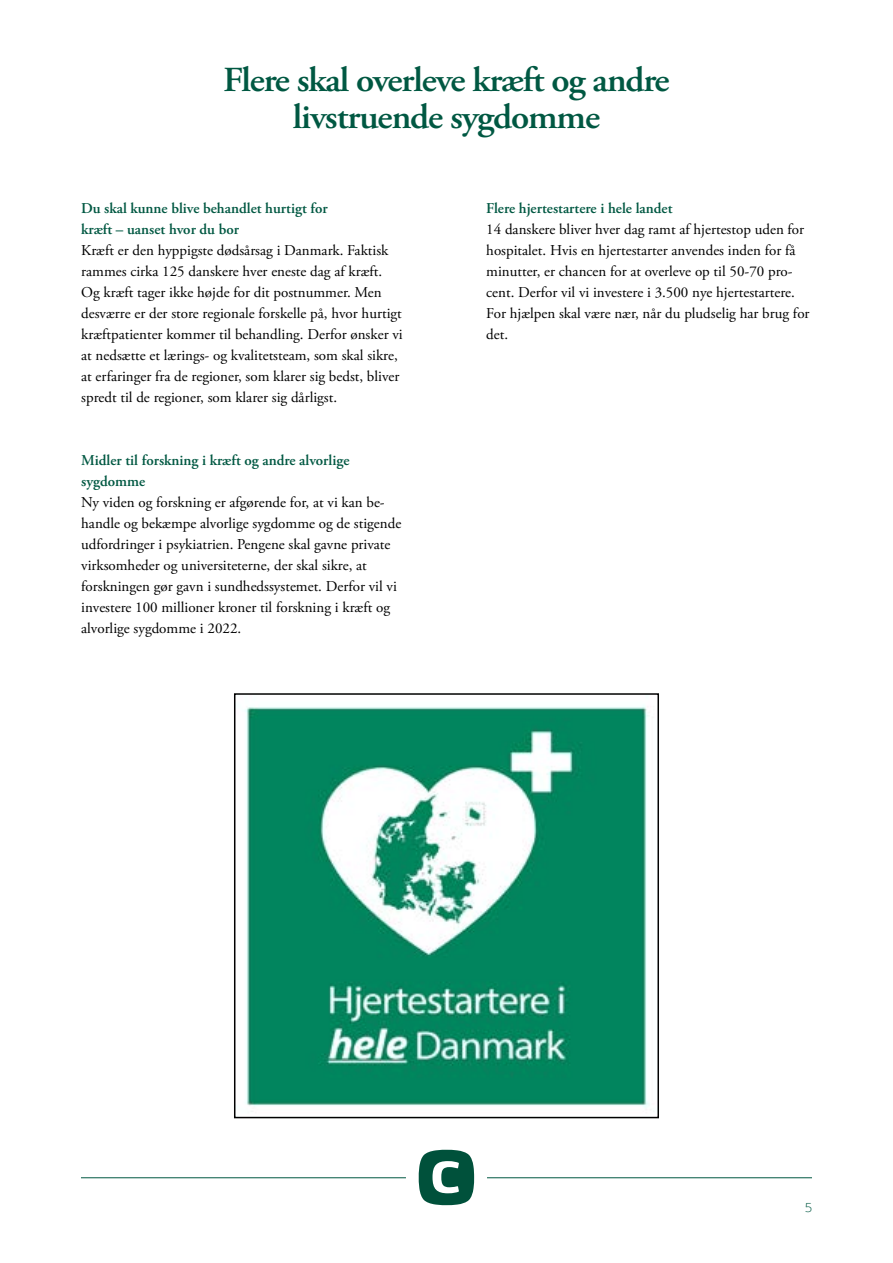
<style>
.page{position:relative;width:893px;height:1263px;background:#fff}
.page>*{position:absolute;margin:0;border:0;box-sizing:border-box;transform-origin:0 0}
.t1{font:600 35.1px/37px "Adobe Garamond Pro";letter-spacing:-.03em;color:#005842;text-align:center;scale:1.05 1}
.t2{font:15px/21px "Adobe Garamond Pro";color:#000}
.t3{font:600 15px/21px "Adobe Garamond Pro";color:#005842}
.t4{font:300 12.6px "Open Sans";color:#005842;scale:1.05 1}
</style>
<div class="page">
<hr style="left:487px;top:1177px;width:325px;height:1px;background:#005842">
<hr style="left:81px;top:1177px;width:325px;height:1px;background:#005842">
<svg style="left:419px;top:1150px;width:55px;height:55px"></svg>
<img style="left:245px;top:705px;width:405px;height:403px">
<div style="left:234px;top:693px;width:425px;height:425px;border:2px solid #000"></div>
<h1 class="t1" style="left:223px;top:61px;width:427px">Flere skal overleve kræft og andre livstruende sygdomme</h1>
<p class="t3" style="left:81px;top:198px;width:248px">Du skal kunne blive behandlet hurtigt for kræft – uanset hvor du bor</p>
<p class="t2" style="left:81px;top:240px;width:323px">Kræft er den hyppigste dødsårsag i Danmark. Faktisk rammes cirka 125 danskere hver eneste dag af kræft.<br>Og kræft tager ikke højde for dit postnummer. Men desværre er der store regionale forskelle på, hvor hurtigt kræftpatienter kommer til behandling. Derfor ønsker vi at nedsætte et lærings- og kvalitetsteam, som skal sikre, at erfaringer fra de regioner, som klarer sig bedst, bliver spredt til de regioner, som klarer sig dårligst.</p>
<p class="t3" style="left:81px;top:450px;width:270px">Midler til forskning i kræft og andre alvorlige sygdomme</p>
<p class="t2" style="left:81px;top:492px;width:322px">Ny viden og forskning er afgørende for, at vi kan be&shy;handle og bekæmpe alvorlige sygdomme og de stigende udfordringer i psykiatrien. Pengene skal gavne private virksomheder og universiteterne, der skal sikre, at forskningen gør gavn i sundhedssystemet. Derfor vil vi investere 100 millioner kroner til forskning i kræft og alvorlige sygdomme i 2022.</p>
<p class="t3" style="left:486px;top:198px;width:188px">Flere hjertestartere i hele landet</p>
<p class="t2" style="left:486px;top:219px;width:325px">14 danskere bliver hver dag ramt af hjertestop uden for hospitalet. Hvis en hjertestarter anvendes inden for få minutter, er chancen for at overleve op til 50-70 pro&shy;cent. Derfor vil vi investere i 3.500 nye hjertestartere.<br>For hjælpen skal være nær, når du pludselig har brug for det.</p>
<p class="t4" style="left:805px;top:1199px;width:9px">5</p>
</div>
